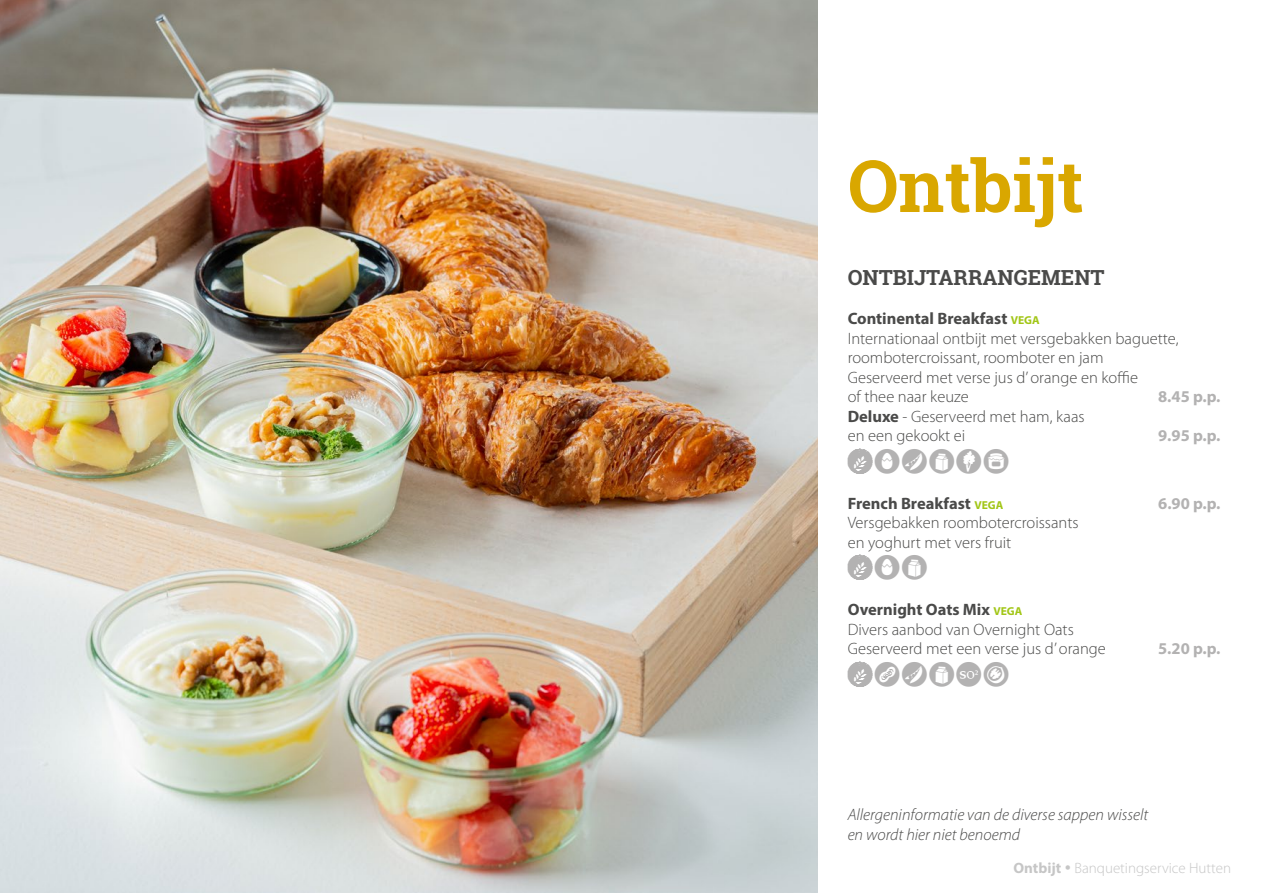
<style>
.page{position:relative;width:1263px;height:893px;background:#fff}
.page>*{position:absolute;margin:0;border:0;box-sizing:border-box;transform-origin:0 0}
.t1{font:700 72px "Roboto Slab";color:#d9a700}
.t2{font:24.75px "allergenen iconen";letter-spacing:.1em;color:#b3b2b2}
.t3{font:700 21px "Roboto Slab";color:#4a4a49}
.t4{font:300 16.5px/19.5px "Myriad Pro";color:#4a4a49}
.t5{font:italic 300 16.5px/19.5px "Myriad Pro";color:#4a4a49}
.t6{font:700 16.5px "Myriad Pro";color:#b3b2b2}
.t7{font:700 16.5px "Myriad Pro";color:#4a4a49}
.t8{font:300 15px "Myriad Pro";color:#c6c6c6}
.s1{font-weight:700}
.s2{font-weight:700;font-size:11.55px;color:#a2c617}
.s3{font-size:11.55px;color:#a2c617}
</style>
<div class="page">
<img style="left:0;top:0;width:818px;height:893px">
<h1 class="t1" style="left:848px;top:137px;width:238px">Ontbijt</h1>
<p class="t3" style="left:848px;top:263px;width:258px">ONTBIJTARRANGEMENT</p>
<p class="t4" style="left:848px;top:309px;width:332px"><span class="s1">Continental Breakfast</span> <span class="s2">VEGA<br></span>Internationaal ontbijt met versgebakken baguette, roombotercroissant, roomboter en jam Geserveerd met verse jus d’ orange en koffie<br>of thee naar keuze</p>
<p class="t6" style="left:1158px;top:386px;width:64px">8.45 p.p.</p>
<p class="t4" style="left:848px;top:406px;width:239px"><span class="s1">Deluxe</span> - Geserveerd met ham, kaas en een gekookt ei</p>
<p class="t6" style="left:1158px;top:425px;width:64px">9.95 p.p.</p>
<h2 class="t2" style="left:848px;top:448px;width:162px">GEYMIO</h2>
<p class="t7" style="left:848px;top:492px;width:157px">French Breakfast <span class="s3">VEGA</span></p>
<p class="t6" style="left:1158px;top:492px;width:64px">6.90 p.p.</p>
<p class="t4" style="left:848px;top:513px;width:233px">Versgebakken roombotercroissants en yoghurt met vers fruit</p>
<h2 class="t2" style="left:848px;top:555px;width:81px">GEM</h2>
<p class="t4" style="left:848px;top:600px;width:260px"><span class="s1">Overnight Oats Mix</span> <span class="s2">VEGA<br></span>Divers aanbod van Overnight Oats<br>Geserveerd met een verse jus d’ orange</p>
<p class="t6" style="left:1158px;top:638px;width:64px">5.20 p.p.</p>
<h2 class="t2" style="left:848px;top:661px;width:162px">GPYMFN</h2>
<p class="t5" style="left:848px;top:805px;width:302px">Allergeninformatie van de diverse sappen wisselt en wordt hier niet benoemd</p>
<p class="t8" style="left:1013px;top:859px;width:219px"><span class="s1">Ontbijt</span> • Banquetingservice Hutten</p>
</div>
